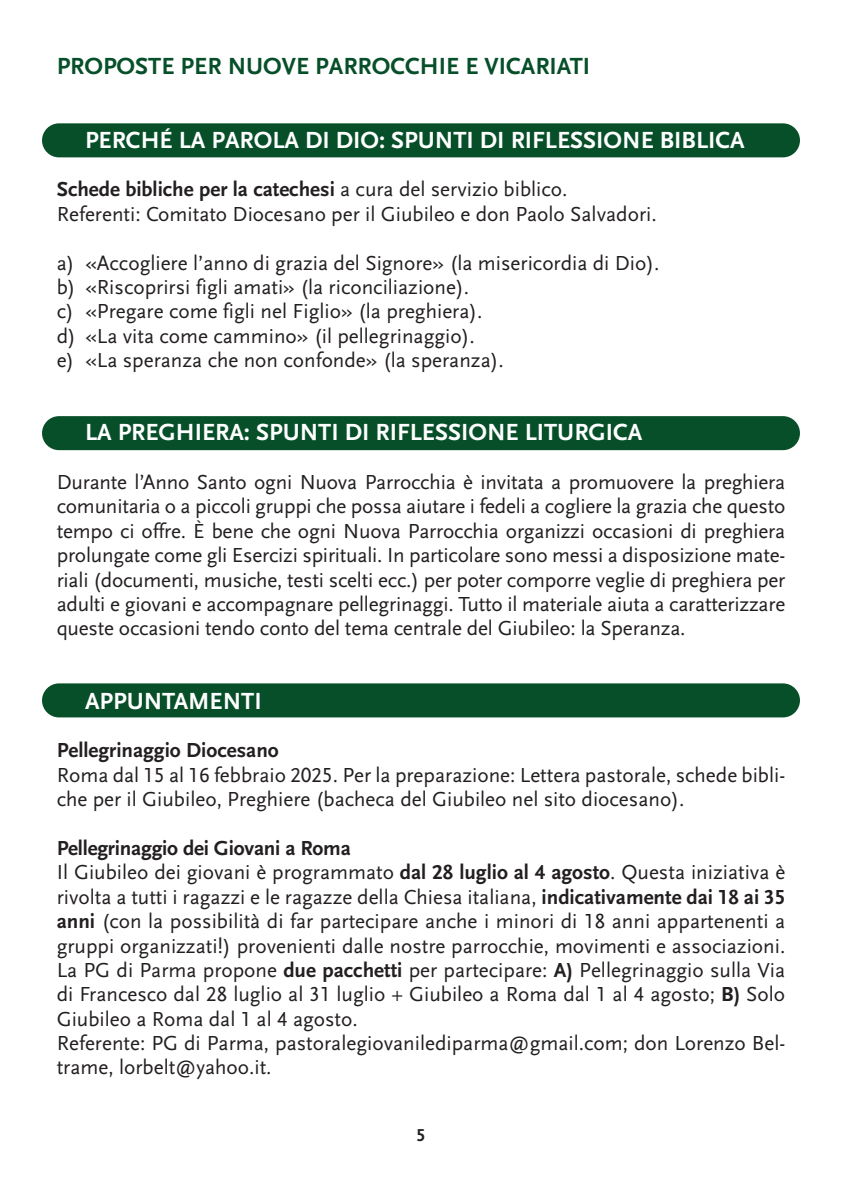
<style>
.page{position:relative;width:842px;height:1191px;background:#fff}
.page>*{position:absolute;margin:0;border:0;box-sizing:border-box;transform-origin:0 0}
.t1{font:24.4px "Scala Sans Bold LF";color:#fff}
.t2{font:24.4px "Scala Sans Bold LF";color:#064f29}
.t3{font:21.2px/24.4px "Scala Sans Regular LF";color:#231f20}
.t4{font:21.2px "Scala Sans Bold LF";color:#231f20}
.t5{font:18px "Scala Sans Bold LF";color:#231f20}
.s1{font-family:"Scala Sans Regular LF"}
.s2{font-family:"Scala Sans Bold LF"}
</style>
<div class="page">
<div style="left:42px;top:123px;width:758px;height:34px;background:#064f29;border-radius:17px"></div>
<div style="left:42px;top:416px;width:758px;height:34px;background:#064f29;border-radius:17px"></div>
<div style="left:42px;top:683px;width:758px;height:34px;background:#064f29;border-radius:17px"></div>
<p class="t2" style="left:57px;top:53px;width:535px">PROPOSTE PER NUOVE PARROCCHIE E VICARIATI</p>
<p class="t1" style="left:85px;top:127px;width:661px">PERCHÉ LA PAROLA DI DIO: SPUNTI DI RIFLESSIONE BIBLICA</p>
<p class="t4" style="left:57px;top:178px;width:512px">Schede bibliche per la catechesi <span class="s1">a cura del servizio biblico.</span></p>
<p class="t3" style="left:57px;top:202px;width:601px">Referenti: Comitato Diocesano per il Giubileo e don Paolo Salvadori.</p>
<p class="t3" style="left:57px;top:251px;width:604px">a) «Accogliere l’anno di grazia del Signore» (la misericordia di Dio). b) «Riscoprirsi figli amati» (la riconciliazione).<br>c) «Pregare come figli nel Figlio» (la preghiera).<br>d) «La vita come cammino» (il pellegrinaggio).<br>e) «La speranza che non confonde» (la speranza).</p>
<p class="t1" style="left:85px;top:419px;width:559px">LA PREGHIERA: SPUNTI DI RIFLESSIONE LITURGICA</p>
<p class="t3" style="left:57px;top:470px;width:730px;text-align:justify">Durante l’Anno Santo ogni Nuova Parrocchia è invitata a promuovere la preghiera comunitaria o a piccoli gruppi che possa aiutare i fedeli a cogliere la grazia che questo tempo ci offre. È bene che ogni Nuova Parrocchia organizzi occasioni di preghiera prolungate come gli Esercizi spirituali. In particolare sono messi a disposizione mate&shy;riali (documenti, musiche, testi scelti ecc.) per poter comporre veglie di preghiera per adulti e giovani e accompagnare pellegrinaggi. Tutto il materiale aiuta a caratterizzare queste occasioni tendo conto del tema centrale del Giubileo: la Speranza.</p>
<p class="t1" style="left:85px;top:687px;width:178px">APPUNTAMENTI</p>
<p class="t4" style="left:57px;top:739px;width:224px">Pellegrinaggio Diocesano</p>
<p class="t3" style="left:57px;top:763px;width:730px">Roma dal 15 al 16 febbraio 2025. Per la preparazione: Lettera pastorale, schede bibli&shy;che per il Giubileo, Preghiere (bacheca del Giubileo nel sito diocesano).</p>
<p class="t4" style="left:57px;top:836px;width:296px">Pellegrinaggio dei Giovani a Roma</p>
<p class="t3" style="left:57px;top:860px;width:730px">Il Giubileo dei giovani è programmato <span class="s2">dal 28 luglio al 4 agosto</span>. Questa iniziativa è rivolta a tutti i ragazzi e le ragazze della Chiesa italiana, <span class="s2">indicativamente dai 18 ai 35 anni</span> (con la possibilità di far partecipare anche i minori di 18 anni appartenenti a gruppi organizzati!) provenienti dalle nostre parrocchie, movimenti e associazioni.<br>La PG di Parma propone <span class="s2">due pacchetti</span> per partecipare: <span class="s2">A)</span> Pellegrinaggio sulla Via di Francesco dal 28 luglio al 31 luglio + Giubileo a Roma dal 1 al 4 agosto; <span class="s2">B)</span> Solo Giubileo a Roma dal 1 al 4 agosto.<br>Referente: PG di Parma, pastoralegiovanilediparma@gmail.com; don Lorenzo Bel&shy;trame, lorbelt@yahoo.it.</p>
<p class="t5" style="left:416px;top:1125px;width:10px">5</p>
</div>
